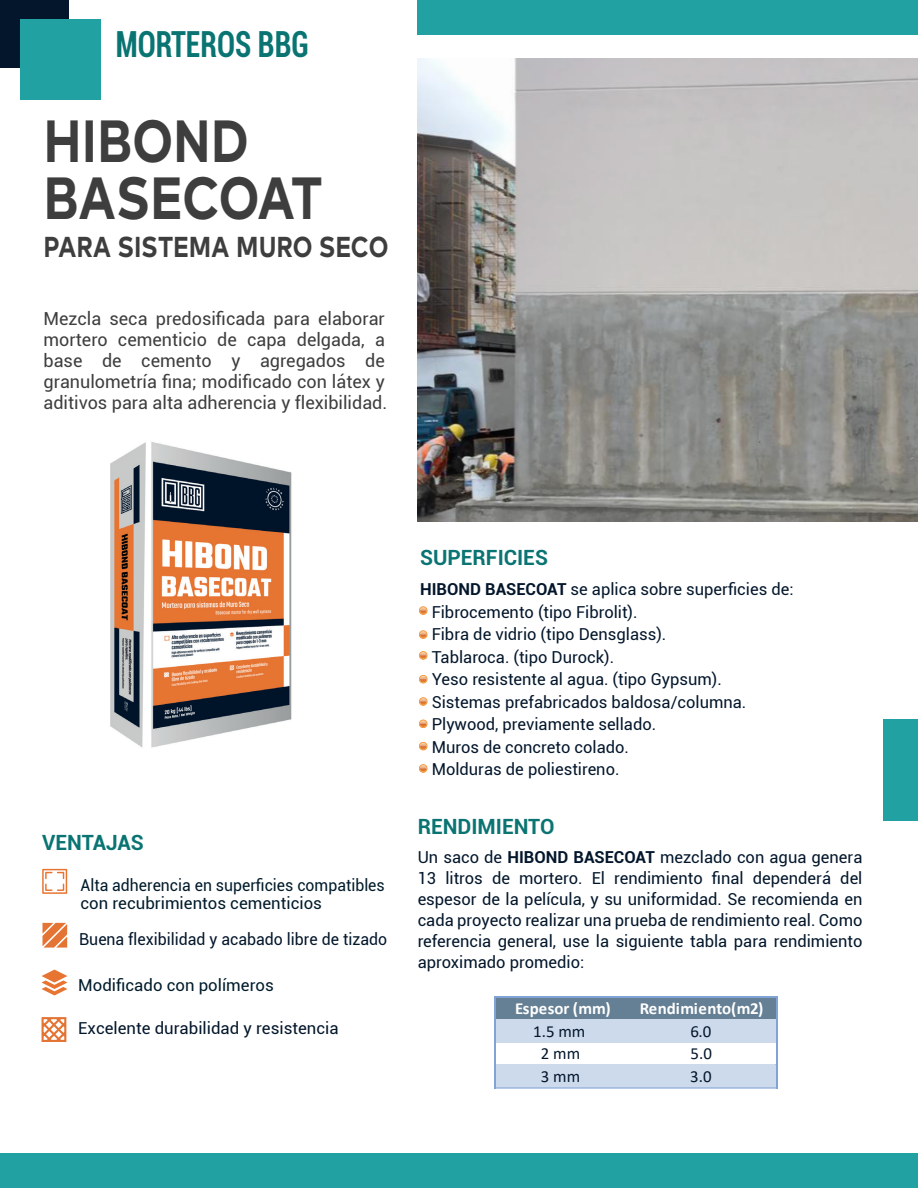
<style>
.page{position:relative;width:918px;height:1188px;background:#fff}
.page>*{position:absolute;margin:0;border:0;box-sizing:border-box;transform-origin:0 0}
.t1{font:700 59.4px/57px "Typold";color:#3e3e3f;scale:.83 1}
.t2{font:700 condensed 36px "Roboto";color:#0a7472;scale:.83 1}
.t3{font:700 28.8px "Typold";color:#3e3e3f;scale:.83 1}
.t4{font:700 21px "Roboto";color:#0a7472}
.t5{font:18px/21px "Roboto";color:#3e3e3f}
.t6{font:700 16.95px "Calibri";letter-spacing:-.005em;color:#fff}
.t7{font:16.95px "Calibri";color:#03162b}
.t8{font:16.5px/21px "Roboto";color:#03162b;text-align:justify}
.t9{font:16.5px/17.5px "Roboto";color:#001b2b;scale:.96 1}
.t10{font:16.5px "Roboto";color:#03162b;scale:.96 1}
.t11{font:16.5px "Roboto";color:#001b2b}
.s1{font-weight:700}
</style>
<div class="page">
<img style="left:110px;top:442px;width:182px;height:306px">
<div style="left:884px;top:720px;width:34px;height:101px;background:#22a1a3"></div>
<div style="left:0;top:0;width:68px;height:68px;background:#03162b"></div>
<div style="left:20px;top:19px;width:81px;height:81px;background:#22a1a3"></div>
<div style="left:418px;top:0;width:500px;height:34px;background:#22a1a3"></div>
<div style="left:0;top:1153px;width:918px;height:35px;background:#22a1a3"></div>
<svg style="left:42px;top:970px;width:25px;height:25px"></svg>
<svg style="left:42px;top:1017px;width:24px;height:25px"></svg>
<svg style="left:42px;top:869px;width:25px;height:25px"></svg>
<svg style="left:42px;top:923px;width:25px;height:25px"></svg>
<svg style="left:419px;top:607px;width:8px;height:7px"></svg>
<div style="left:419px;top:606px;width:8px;height:9px;border:1px solid #f59b44;border-radius:50%"></div>
<svg style="left:419px;top:631px;width:8px;height:7px"></svg>
<div style="left:419px;top:630px;width:8px;height:9px;border:1px solid #f59b44;border-radius:50%"></div>
<svg style="left:419px;top:652px;width:8px;height:7px"></svg>
<div style="left:419px;top:651px;width:8px;height:9px;border:1px solid #f59b44;border-radius:50%"></div>
<svg style="left:419px;top:675px;width:8px;height:8px"></svg>
<div style="left:419px;top:675px;width:8px;height:8px;border:1px solid #f59b44;border-radius:50%"></div>
<svg style="left:419px;top:698px;width:8px;height:7px"></svg>
<div style="left:419px;top:697px;width:8px;height:9px;border:1px solid #f59b44;border-radius:50%"></div>
<svg style="left:419px;top:720px;width:8px;height:8px"></svg>
<div style="left:419px;top:720px;width:8px;height:8px;border:1px solid #f59b44;border-radius:50%"></div>
<svg style="left:419px;top:742px;width:8px;height:8px"></svg>
<div style="left:419px;top:742px;width:8px;height:8px;border:1px solid #f59b44;border-radius:50%"></div>
<svg style="left:419px;top:765px;width:8px;height:7px"></svg>
<div style="left:419px;top:764px;width:8px;height:9px;border:1px solid #f59b44;border-radius:50%"></div>
<div style="left:496px;top:997px;width:281px;height:23px;background:#657f94"></div>
<div style="left:496px;top:1019px;width:281px;height:23px;background:#cddaec"></div>
<div style="left:496px;top:1064px;width:281px;height:24px;background:#cddaec"></div>
<hr style="left:495px;top:997px;width:1px;height:92px;background:#81a2d4">
<hr style="left:776px;top:996px;width:1px;height:93px;background:#81a2d4">
<hr style="left:495px;top:996px;width:281px;height:1px;background:#81a2d4">
<hr style="left:495px;top:1088px;width:282px;height:1px;background:#81a2d4">
<img style="left:418px;top:58px;width:500px;height:463px">
<h2 class="t2" style="left:116px;top:19px;width:234px">MORTEROS BBG</h2>
<h1 class="t1" style="left:44px;top:106px;width:338px">HIBOND<br>BASECOAT</h1>
<h3 class="t3" style="left:44px;top:223px;width:417px">PARA SISTEMA MURO SECO</h3>
<p class="t5" style="left:44px;top:307px;width:345px">Mezcla seca predosificada para elaborar mortero cementicio de capa delgada, a base de cemento y agregados de granulometría fina; modificado con látex y aditivos para alta adherencia y flexibilidad.</p>
<p class="t4" style="left:42px;top:828px;width:103px">VENTAJAS</p>
<p class="t9" style="left:80px;top:876px;width:319px">Alta adherencia en superficies compatibles con recubrimientos cementicios</p>
<p class="t10" style="left:79px;top:927px;width:322px">Buena flexibilidad y acabado libre de tizado</p>
<p class="t11" style="left:78px;top:974px;width:197px">Modificado con polímeros</p>
<p class="t8" style="left:78px;top:1017px;width:262px">Excelente durabilidad y resistencia</p>
<p class="t4" style="left:420px;top:543px;width:129px">SUPERFICIES</p>
<p class="t8" style="left:420px;top:578px;width:375px"><span class="s1">HIBOND BASECOAT</span> se aplica sobre superficies de:</p>
<p class="t8" style="left:420px;top:601px;width:219px">- Fibrocemento (tipo Fibrolit).</p>
<p class="t8" style="left:420px;top:623px;width:248px">- Fibra de vidrio (tipo Densglass).</p>
<p class="t8" style="left:420px;top:646px;width:196px">- Tablaroca. (tipo Durock).</p>
<p class="t8" style="left:420px;top:668px;width:303px">- Yeso resistente al agua. (tipo Gypsum).</p>
<p class="t8" style="left:420px;top:691px;width:328px">- Sistemas prefabricados baldosa/columna.</p>
<p class="t8" style="left:420px;top:713px;width:238px">- Plywood, previamente sellado.</p>
<p class="t8" style="left:420px;top:736px;width:210px">- Muros de concreto colado.</p>
<p class="t8" style="left:420px;top:758px;width:201px">- Molduras de poliestireno.</p>
<p class="t4" style="left:418px;top:812px;width:138px">RENDIMIENTO</p>
<p class="t8" style="left:418px;top:846px;width:446px">Un saco de <span class="s1">HIBOND BASECOAT</span> mezclado con agua genera 13 litros de mortero. El rendimiento final dependerá del espesor de la película, y su uniformidad. Se recomienda en cada proyecto realizar una prueba de rendimiento real. Como referencia general, use la siguiente tabla para rendimiento aproximado promedio:</p>
<p class="t6" style="left:515px;top:997px;width:97px">Espesor (mm)</p>
<p class="t6" style="left:640px;top:997px;width:125px">Rendimiento(m2)</p>
<p class="t7" style="left:533px;top:1019px;width:54px">1.5 mm</p>
<p class="t7" style="left:691px;top:1019px;width:22px">6.0</p>
<p class="t7" style="left:541px;top:1042px;width:41px">2 mm</p>
<p class="t7" style="left:691px;top:1042px;width:23px">5.0</p>
<p class="t7" style="left:541px;top:1064px;width:41px">3 mm</p>
<p class="t7" style="left:690px;top:1064px;width:23px">3.0</p>
</div>
